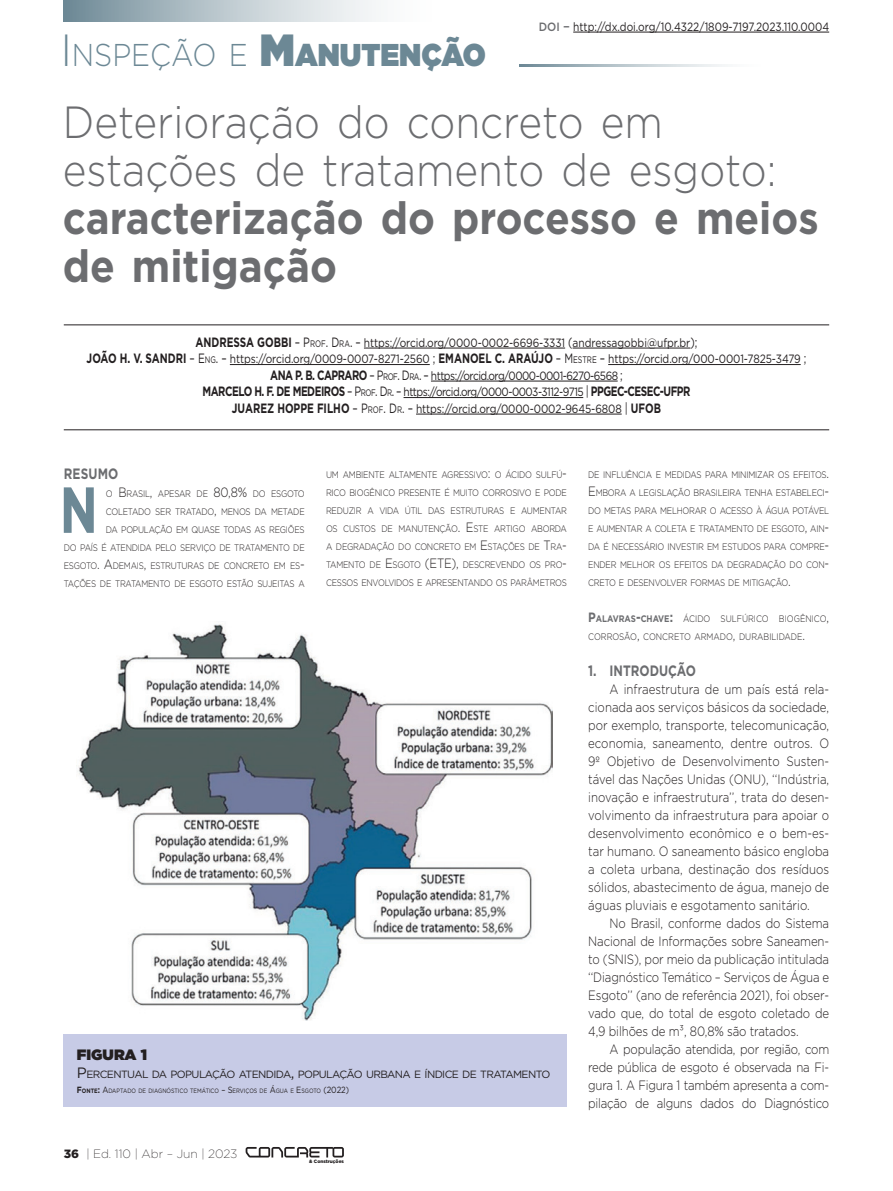
<style>
.page{position:relative;width:893px;height:1191px;background:#fff}
.page>*{position:absolute;margin:0;border:0;box-sizing:border-box;transform-origin:0 0}
.t1{font:700 64.95px "Gotham Narrow";color:#6c8895;scale:.85 1}
.t2{font:300 45px/48px "Gotham";color:#6c6d70;scale:.9 1}
.t3{font:700 45px/48px "Gotham";color:#6c6d70;scale:.9 1}
.t4{font:900 31.5px "Gotham";color:#6c8895;scale:.9 1}
.t5{font:700 15px "Gotham";color:#6c6d70;scale:.8 1}
.t6{font:900 15px "Gotham";color:#231f20}
.t7{font:300 13.5px/18px "Gotham";letter-spacing:-.01em;color:#231f20;text-align:justify;scale:.85 1}
.t8{font:700 13.5px "Gotham";color:#231f20;scale:.75 1}
.t9{font:12px "Gotham";letter-spacing:-.01em;color:#231f20;scale:.85 1}
.t10{font:12px "Gotham";letter-spacing:-.05em;color:#231f20;scale:.85 1}
.t11{font:200 12px "Gotham";color:#231f20}
.t12{font:10.5px "Gotham";letter-spacing:-.055em;color:#231f20}
.t13{font:300 9.45px/18px "Gotham";letter-spacing:-.03em;color:#231f20;text-align:justify;scale:.85 1}
.t14{font:300 9.45px/18px "Gotham";color:#231f20;scale:.85 1}
.t15{font:6.3px "Gotham";color:#231f20;scale:.85 1}
.t16{font:900 4.8px "Gotham";color:#231f20}
.s1{font-weight:300;font-size:45px}
.s2{font-weight:300}
.s3{font-size:45px}
.s4{font-weight:500;color:#6c6d70}
.s5{font-weight:700;font-size:13.5px}
.s6{font-size:13.5px}
.s7{font-size:9.45px}
.s8{font-weight:700;font-size:13.5px;color:#6c6d70}
.s9{font-weight:700;color:#6c6d70}
.s10{font-size:15px}
.s11{font-weight:700;font-size:9px}
.s12{font-weight:700}
.s13{font-size:9px}
.s14{font-weight:900}
</style>
<div class="page">
<div style="left:244px;top:1145px;width:102px;height:14px;background:#fff;opacity:.81"></div>
<svg style="left:246px;top:1147px;width:98px;height:10px"></svg>
<div style="left:309px;top:1158px;width:36px;height:5px;background:#fff"></div>
<hr style="left:520px;top:64px;width:243px;height:2px;background:#6c8895">
<div style="left:64px;top:0;width:370px;height:21px;background:linear-gradient(to right,#77919d,#fff)"></div>
<hr style="left:364px;top:348px;width:201px;height:1px;background:#231f20">
<hr style="left:573px;top:348px;width:117px;height:1px;background:#231f20">
<hr style="left:230px;top:364px;width:200px;height:1px;background:#231f20">
<hr style="left:608px;top:364px;width:193px;height:1px;background:#231f20">
<hr style="left:431px;top:381px;width:187px;height:1px;background:#231f20">
<hr style="left:404px;top:397px;width:179px;height:1px;background:#231f20">
<hr style="left:416px;top:414px;width:206px;height:1px;background:#231f20">
<hr style="left:64px;top:324px;width:765px;height:1px;background:#231f20">
<hr style="left:64px;top:429px;width:765px;height:1px;background:#231f20">
<div style="left:64px;top:1034px;width:503px;height:72px;background:#c7cbe6"></div>
<img style="left:77px;top:624px;width:476px;height:396px">
<hr style="left:573px;top:32px;width:256px;height:1px;background:#231f20">
<h3 class="t4" style="left:61px;top:32px;width:474px"><span class="s1">I</span><span class="s2">NSPEÇÃO E</span> <span class="s3">M</span>ANUTENÇÃO</h3>
<p class="t9" style="left:539px;top:19px;width:343px"><span class="s4">DOI −</span> http://dx.doi.org/10.4322/1809-7197.2023.110.0004</p>
<h2 class="t2" style="left:63px;top:97px;width:795px">Deterioração do concreto em estações de tratamento de esgoto:</h2>
<h2 class="t3" style="left:63px;top:194px;width:841px">caracterização do processo e meios de mitigação</h2>
<p class="t9" style="left:196px;top:335px;width:592px"><span class="s5">ANDRESSA GOBBI</span> <span class="s6">–</span> <span class="s6">P</span><span class="s7">ROF</span><span class="s6">. D</span><span class="s7">RA</span><span class="s6">.</span> <span class="s6">–</span> https://orcid.org/0000-0002-6696-3331 <span class="s6">(</span>andressagobbi@ufpr.br<span class="s6">);</span></p>
<p class="t9" style="left:87px;top:351px;width:848px"><span class="s5">JOÃO H. V. SANDRI</span> <span class="s6">–</span> <span class="s6">E</span><span class="s7">NG</span><span class="s6">.</span> <span class="s6">–</span> https://orcid.org/0009-0007-8271-2560 <span class="s6">;</span> <span class="s5">EMANOEL C. ARAÚJO</span> <span class="s6">–</span> <span class="s6">M</span><span class="s7">ESTRE</span> <span class="s6">–</span> https://orcid.org/000-0001-7825-3479 <span class="s6">;</span></p>
<p class="t10" style="left:270px;top:368px;width:416px"><span class="s5">ANA P. B. CAPRARO</span> <span class="s6">–</span> <span class="s6">P</span><span class="s7">ROF</span><span class="s6">. D</span><span class="s7">RA</span><span class="s6">.</span> <span class="s6">–</span> https://orcid.org/0000-0001-6270-6568 <span class="s6">;</span></p>
<p class="t10" style="left:203px;top:384px;width:509px"><span class="s5">MARCELO H. F. DE MEDEIROS</span> <span class="s6">–</span> <span class="s6">P</span><span class="s7">ROF</span><span class="s6">. D</span><span class="s7">R</span><span class="s6">.</span> <span class="s6">–</span> https://orcid.org/0000-0003-3112-9715 <span class="s6">|</span> <span class="s5">PPGEC-CESEC</span></p>
<p class="t8" style="left:660px;top:382px;width:41px">-UFPR</p>
<p class="t9" style="left:232px;top:401px;width:506px"><span class="s5">JUAREZ HOPPE FILHO</span> <span class="s6">–</span> <span class="s6">P</span><span class="s7">ROF</span><span class="s6">. D</span><span class="s7">R</span><span class="s6">.</span> <span class="s6">–</span> https://orcid.org/0000-0002-9645-6808 <span class="s6">|</span> <span class="s5">UFOB</span></p>
<p class="t5" style="left:64px;top:463px;width:70px">RESUMO</p>
<h1 class="t1" style="left:60px;top:468px;width:46px">N</h1>
<p class="t13" style="left:326px;top:465px;width:285px">UM AMBI ENTE ALTAMENTE AGRESSIVO<span class="s6">:</span> O ÁCI DO SULFÚ<span class="s6">-</span>RICO BIOGÊNICO PRESENTE É MUITO CORROSIVO E PODE REDUZI R A VI DA ÚTI L DAS ESTRUTURAS E AUMENTAR OS CUSTOS DE MANUTENÇÃO<span class="s6">. E</span>STE ARTI GO ABORDA A DEGRADAÇÃO DO CONCRETO EM <span class="s6">E</span>STAÇÕES DE <span class="s6">T</span>RA<span class="s6">-</span>TAMENTO DE <span class="s6">E</span>SGOTO <span class="s6">(ETE),</span> DESCREVENDO OS PRO<span class="s6">-</span>CESSOS ENVOLVI DOS E APRESENTANDO OS PARÂMETROS</p>
<p class="t13" style="left:588px;top:465px;width:285px">DE I NFLUÊNCIA E MEDI DAS PARA MI NI MIZAR OS EFEITOS<span class="s6">.<br>E</span> MBORA A LEGISLAÇÃO BRASI LEI RA TENHA ESTABELECI <span class="s6">- </span>DO METAS PARA MELHORAR O ACESSO À ÁGUA POTÁVEL E AUMENTAR A COLETA E TRATAMENTO DE ESGOTO<span class="s6">,</span> AI N<span class="s6">-</span>DA É NECESSÁRI O I NVESTI R EM ESTUDOS PARA COMPRE<span class="s6">-</span>ENDER MELHOR OS EFEITOS DA DEGRADAÇÃO DO CON<span class="s6">-</span>CRETO E DESENVOLVER FORMAS DE MITIGAÇÃO<span class="s6">.</span></p>
<p class="t14" style="left:588px;top:609px;width:285px"><span class="s8">P</span><span class="s9">ALAVRAS</span><span class="s8">-</span><span class="s9">CHAVE</span><span class="s8">:</span> ÁCI DO SULFÚRI CO BI OGÊNI CO<span class="s6">,<br></span>CORROSÃO<span class="s6">,</span> CONCRETO ARMADO<span class="s6">,</span> DURABI LI DADE<span class="s6">.</span></p>
<p class="t5" style="left:588px;top:660px;width:136px">1. INTRODUÇÃO</p>
<p class="t7" style="left:588px;top:679px;width:285px;text-indent:21px">A infraestrutura de um país está rela&shy;cionada aos serviços básicos da sociedade, por exemplo, transporte, telecomunicação, economia, saneamento, dentre outros. O 9º Objetivo de Desenvolvimento Susten&shy;tável das Nações Unidas (ONU), ‘‘Indústria, inovação e infraestrutura’’, trata do desen&shy;volvimento da infraestrutura para apoiar o desenvolvimento econômico e o bem-es&shy;tar humano. O saneamento básico engloba a coleta urbana, destinação dos resíduos sólidos, abastecimento de água, manejo de águas pluviais e esgotamento sanitário.</p>
<p class="t7" style="left:588px;top:913px;width:285px;text-indent:21px">No Brasil, conforme dados do Sistema Nacional de Informações sobre Saneamen&shy;to (SNIS), por meio da publicação intitulada ‘‘Diagnóstico Temático – Serviços de Água e Esgoto’’ (ano de referência 2021), foi obser&shy;vado que, do total de esgoto coletado de 4,9 bilhões de m³, 80,8% são tratados.</p>
<p class="t7" style="left:588px;top:1039px;width:285px;text-indent:21px">A população atendida, por região, com rede pública de esgoto é observada na Fi&shy;gura 1. A Figura 1 também apresenta a com&shy;pilação de alguns dados do Diagnóstico</p>
<p class="t13" style="left:64px;top:484px;width:285px;text-align:right">O <span class="s6">B</span>RASI L<span class="s6">,</span> APESAR DE <span class="s6">80,8%</span> DO ESGOTO COLETADO SER TRATADO<span class="s6">,</span> MENOS DA METADE<br>DA POPULAÇÃO EM QUASE TODAS AS REGI ÕES<br>DO PAÍS É ATENDI DA PELO SERVIÇO DE TRATAMENTO DE ESGOTO<span class="s6">. A</span>DEMAIS<span class="s6">,</span> ESTRUTURAS DE CONCRETO EM ES<span class="s6">-</span>TAÇÕES DE TRATAMENTO DE ESGOTO ESTÃO SUJEITAS A</p>
<p class="t6" style="left:77px;top:1043px;width:72px">FIGURA 1</p>
<p class="t12" style="left:77px;top:1067px;width:475px"><span class="s10">P</span>ERCENTUAL DA POPULAÇÃO ATEND IDA<span class="s10">,</span> POPULAÇÃO URBANA E ÍND ICE DE TRATAMENTO</p>
<p class="t15" style="left:77px;top:1086px;width:322px"><span class="s11">F</span><span class="s12">ONTE</span><span class="s11">:</span> <span class="s13">A</span>DAPTADO DE D IAGNÓSTICO TEMÁTICO <span class="s13">– S</span> ERVIÇOS DE <span class="s13">Á</span>GUA E <span class="s13">E</span>SGOTO <span class="s13">(2022)</span></p>
<p class="t11" style="left:64px;top:1145px;width:175px"><span class="s14">36</span> | Ed. 110 | Abr – Jun | 2023</p>
<p class="t16" style="left:309px;top:1157px;width:36px">&amp; Construções</p>
</div>
